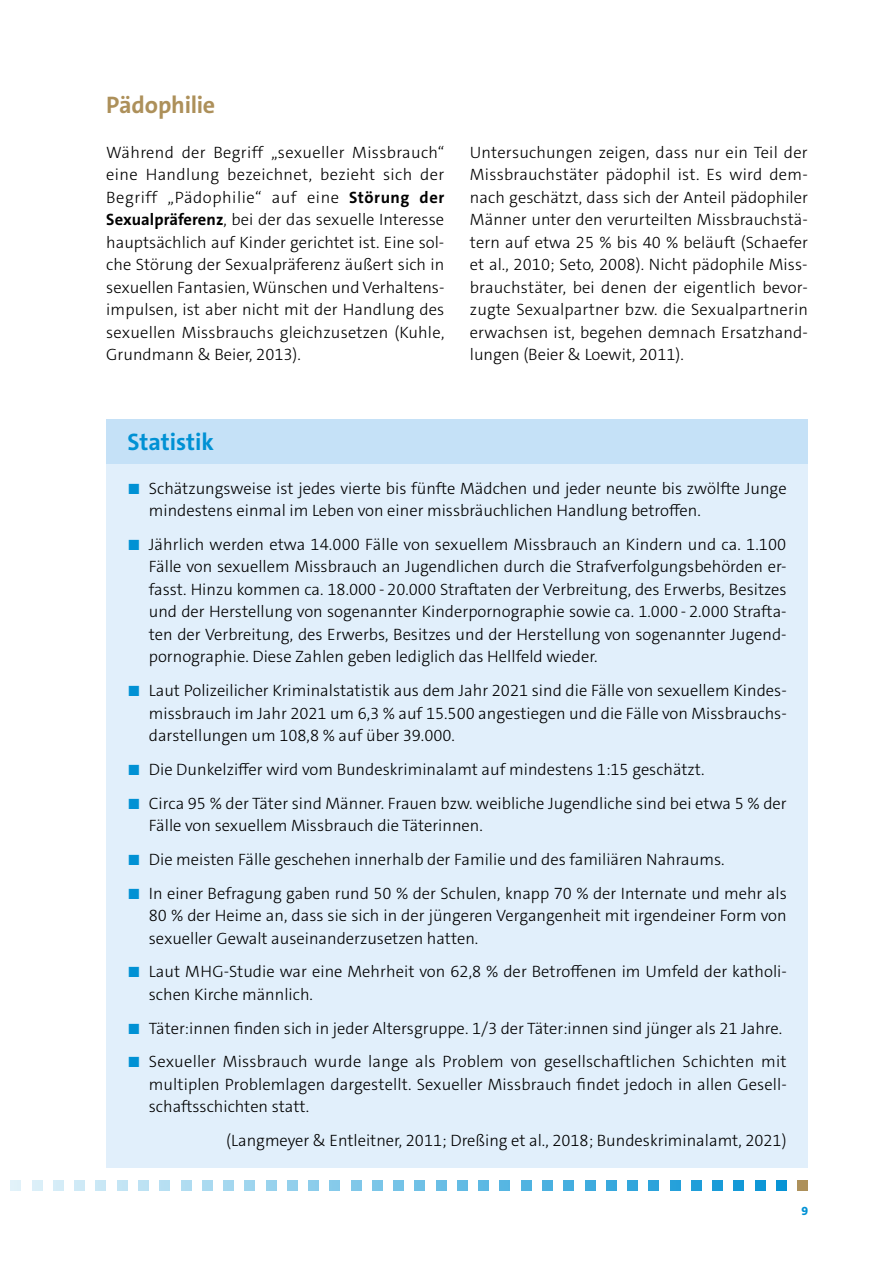
<style>
.page{position:relative;width:893px;height:1263px;background:#fff}
.page>*{position:absolute;margin:0;border:0;box-sizing:border-box;transform-origin:0 0}
.t1{font:700 24px "The Sans";letter-spacing:-.01em;color:#ad905a}
.t2{font:700 24px "The Sans";color:#0091d4}
.t3{font:300 16.5px/22.5px "The Sans";color:#000}
.t4{font:800 12px "The Sans";color:#0091d4}
.s1{font-weight:700}
.s2{font-size:15px;color:#0091d4}
</style>
<div class="page">
<div style="left:797px;top:1180px;width:11px;height:11px;background:#ad905a"></div>
<div style="left:436px;top:1180px;width:10px;height:11px;background:#68bde5"></div>
<div style="left:670px;top:1180px;width:10px;height:11px;background:#26a1da"></div>
<div style="left:308px;top:1180px;width:11px;height:11px;background:#8ccdeb"></div>
<div style="left:542px;top:1180px;width:11px;height:11px;background:#4ab0e0"></div>
<div style="left:181px;top:1180px;width:10px;height:11px;background:#b0dcf1"></div>
<div style="left:733px;top:1180px;width:11px;height:11px;background:#1499d7"></div>
<div style="left:372px;top:1180px;width:11px;height:11px;background:#7bc6e8"></div>
<div style="left:606px;top:1180px;width:11px;height:11px;background:#38a9dd"></div>
<div style="left:244px;top:1180px;width:11px;height:11px;background:#9ed5ee"></div>
<div style="left:478px;top:1180px;width:11px;height:11px;background:#5cb8e3"></div>
<div style="left:117px;top:1180px;width:11px;height:11px;background:#c2e4f4"></div>
<div style="left:755px;top:1180px;width:10px;height:11px;background:#0d96d6"></div>
<div style="left:393px;top:1180px;width:11px;height:11px;background:#75c3e7"></div>
<div style="left:627px;top:1180px;width:11px;height:11px;background:#32a6dc"></div>
<div style="left:266px;top:1180px;width:10px;height:11px;background:#98d2ed"></div>
<div style="left:500px;top:1180px;width:10px;height:11px;background:#56b6e2"></div>
<div style="left:138px;top:1180px;width:11px;height:11px;background:#bce2f3"></div>
<div style="left:691px;top:1180px;width:11px;height:11px;background:#209ed9"></div>
<div style="left:330px;top:1180px;width:10px;height:11px;background:#86caea"></div>
<div style="left:563px;top:1180px;width:11px;height:11px;background:#44aedf"></div>
<div style="left:202px;top:1180px;width:11px;height:11px;background:#aadaf0"></div>
<div style="left:776px;top:1180px;width:11px;height:11px;background:#0794d5"></div>
<div style="left:415px;top:1180px;width:10px;height:11px;background:#6ec0e6"></div>
<div style="left:648px;top:1180px;width:11px;height:11px;background:#2ca3db"></div>
<div style="left:287px;top:1180px;width:11px;height:11px;background:#92cfec"></div>
<div style="left:521px;top:1180px;width:10px;height:11px;background:#50b3e1"></div>
<div style="left:159px;top:1180px;width:11px;height:11px;background:#b6dff2"></div>
<div style="left:712px;top:1180px;width:11px;height:11px;background:#1a9cd8"></div>
<div style="left:351px;top:1180px;width:10px;height:11px;background:#80c8e9"></div>
<div style="left:585px;top:1180px;width:10px;height:11px;background:#3eabde"></div>
<div style="left:223px;top:1180px;width:11px;height:11px;background:#a4d7ef"></div>
<div style="left:457px;top:1180px;width:11px;height:11px;background:#62bbe4"></div>
<div style="left:96px;top:1180px;width:10px;height:11px;background:#c8e7f5"></div>
<div style="left:74px;top:1180px;width:11px;height:11px;background:#cfeaf6"></div>
<div style="left:53px;top:1180px;width:11px;height:11px;background:#d5ecf7"></div>
<div style="left:32px;top:1180px;width:11px;height:11px;background:#dbeff8"></div>
<div style="left:11px;top:1180px;width:10px;height:11px;background:#e1f2f9"></div>
<div style="left:106px;top:419px;width:702px;height:46px;background:#c5e1f7"></div>
<div style="left:106px;top:464px;width:702px;height:73px;background:#e1effb"></div>
<div style="left:106px;top:521px;width:702px;height:163px;background:#e1effb"></div>
<div style="left:106px;top:667px;width:702px;height:95px;background:#e1effb"></div>
<div style="left:106px;top:746px;width:702px;height:50px;background:#e1effb"></div>
<div style="left:106px;top:779px;width:702px;height:73px;background:#e1effb"></div>
<div style="left:106px;top:836px;width:702px;height:50px;background:#e1effb"></div>
<div style="left:106px;top:869px;width:702px;height:96px;background:#e1effb"></div>
<div style="left:106px;top:948px;width:702px;height:73px;background:#e1effb"></div>
<div style="left:106px;top:1004px;width:702px;height:51px;background:#e1effb"></div>
<div style="left:106px;top:1038px;width:702px;height:96px;background:#e1effb"></div>
<div style="left:106px;top:1117px;width:702px;height:50px;background:#e1effb"></div>
<h1 class="t1" style="left:106px;top:89px;width:110px">Pädophilie</h1>
<p class="t3" style="left:106px;top:141px;width:340px;text-align:justify">Während der Begriff „sexueller Missbrauch“ eine Handlung bezeichnet, bezieht sich der Begriff „Pädophilie“ auf eine <span class="s1">Störung der Sexualpräferenz</span>, bei der das sexuelle Interesse hauptsächlich auf Kinder gerichtet ist. Eine sol&shy;che Störung der Sexualpräferenz äußert sich in sexuellen Fantasien, Wünschen und Verhaltens&shy;impulsen, ist aber nicht mit der Handlung des sexuellen Missbrauchs gleichzusetzen (Kuhle, Grundmann &amp; Beier, 2013).</p>
<p class="t3" style="left:470px;top:141px;width:340px;text-align:justify">Untersuchungen zeigen, dass nur ein Teil der Missbrauchstäter pädophil ist. Es wird dem&shy;nach geschätzt, dass sich der Anteil pädophiler Männer unter den verurteilten Missbrauchstä&shy;tern auf etwa 25 % bis 40 % beläuft (Schaefer et al., 2010; Seto, 2008). Nicht pädophile Miss&shy;brauchstäter, bei denen der eigentlich bevor&shy;zugte Sexualpartner bzw. die Sexualpartnerin erwachsen ist, begehen demnach Ersatzhand&shy;lungen (Beier &amp; Loewit, 2011).</p>
<h1 class="t2" style="left:128px;top:426px;width:88px">Statistik</h1>
<p class="t3" style="left:149px;top:477px;width:639px;text-indent:-21px"><span class="s2">◼</span> Schätzungsweise ist jedes vierte bis fünfte Mädchen und jeder neunte bis zwölfte Junge mindestens einmal im Leben von einer missbräuchlichen Handlung betroffen.</p>
<p class="t3" style="left:149px;top:533px;width:639px;text-align:justify;text-indent:-21px"><span class="s2">◼</span> Jährlich werden etwa 14.000 Fälle von sexuellem Missbrauch an Kindern und ca. 1.100<br>Fälle von sexuellem Missbrauch an Jugendlichen durch die Strafverfolgungsbehörden er&shy;fasst. Hinzu kommen ca. 18.000 - 20.000 Straftaten der Verbreitung, des Erwerbs, Besitzes und der Herstellung von sogenannter Kinderpornographie sowie ca. 1.000 - 2.000 Strafta&shy;ten der Verbreitung, des Erwerbs, Besitzes und der Herstellung von sogenannter Jugend&shy;pornographie. Diese Zahlen geben lediglich das Hellfeld wieder.</p>
<p class="t3" style="left:149px;top:679px;width:639px;text-align:justify;text-indent:-21px"><span class="s2">◼</span> Laut Polizeilicher Kriminalstatistik aus dem Jahr 2021 sind die Fälle von sexuellem Kindes&shy;missbrauch im Jahr 2021 um 6,3 % auf 15.500 angestiegen und die Fälle von Missbrauchs&shy;darstellungen um 108,8 % auf über 39.000.</p>
<p class="t3" style="left:128px;top:752px;width:661px;line-height:33.8px"><span class="s2">◼</span> Die Dunkelziffer wird vom Bundeskriminalamt auf mindestens 1:15 geschätzt.<br><span class="s2">◼</span> Circa 95 % der Täter sind Männer. Frauen bzw. weibliche Jugendliche sind bei etwa 5 % der</p>
<p class="t3" style="left:128px;top:809px;width:661px;line-height:33.8px;text-indent:21px">Fälle von sexuellem Missbrauch die Täterinnen.<br><span class="s2">◼</span> Die meisten Fälle geschehen innerhalb der Familie und des familiären Nahraums.<br><span class="s2">◼</span> In einer Befragung gaben rund 50 % der Schulen, knapp 70 % der Internate und mehr als</p>
<p class="t3" style="left:149px;top:904px;width:639px">80 % der Heime an, dass sie sich in der jüngeren Vergangenheit mit irgendeiner Form von sexueller Gewalt auseinanderzusetzen hatten.</p>
<p class="t3" style="left:149px;top:961px;width:640px;text-indent:-21px"><span class="s2">◼</span> Laut MHG-Studie war eine Mehrheit von 62,8 % der Betroffenen im Umfeld der katholi&shy;schen Kirche männlich.</p>
<p class="t3" style="left:128px;top:1011px;width:660px;line-height:33.8px"><span class="s2">◼</span> Täter:innen finden sich in jeder Altersgruppe. 1/3 der Täter:innen sind jünger als 21 Jahre. <span class="s2">◼</span> Sexueller Missbrauch wurde lange als Problem von gesellschaftlichen Schichten mit</p>
<p class="t3" style="left:149px;top:1073px;width:640px">multiplen Problemlagen dargestellt. Sexueller Missbrauch findet jedoch in allen Gesell&shy;schaftsschichten statt.</p>
<p class="t3" style="left:226px;top:1129px;width:562px">(Langmeyer &amp; Entleitner, 2011; Dreßing et al., 2018; Bundeskriminalamt, 2021)</p>
<p class="t4" style="left:801px;top:1203px;width:8px">9</p>
</div>
